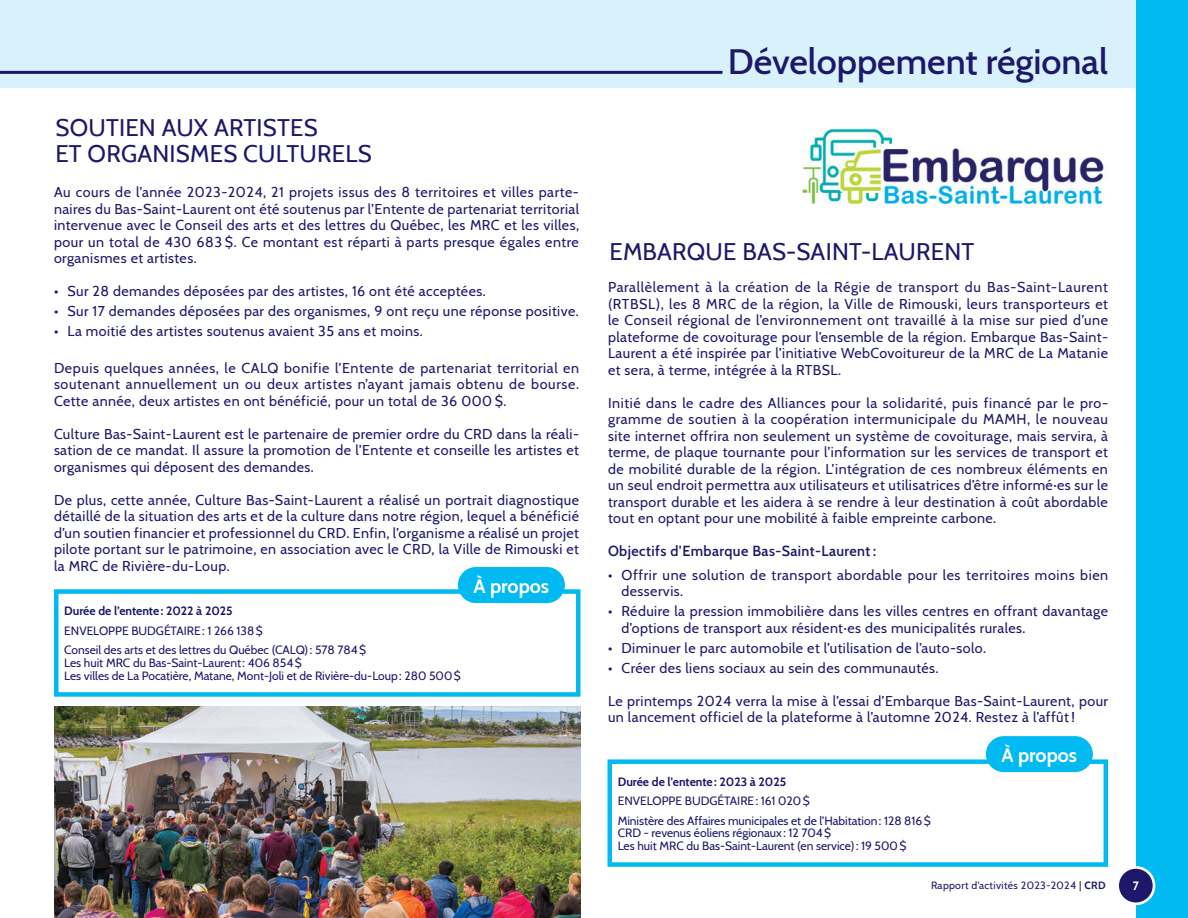
<style>
.page{position:relative;width:1188px;height:918px;background:#fff}
.page>*{position:absolute;margin:0;border:0;box-sizing:border-box;transform-origin:0 0}
.t1{font:500 36px "Cabin";color:#1d186a}
.t2{font:24px/25.5px "Cabin";letter-spacing:.01em;color:#1d186a}
.t3{font:700 19.5px "Cabin";color:#fff}
.t4{font:14.25px/16.5px "Cabin";letter-spacing:.03em;color:#1d186a;text-align:justify}
.t5{font:600 14.25px "Cabin";letter-spacing:.03em;color:#1d186a}
.t6{font:12px/19.5px "Cabin";color:#1d186a}
.t7{font:700 12px "Cabin";color:#1d186a}
.t8{font:700 12px "Cabin";color:#fff}
.t9{font:10.5px "Cabin";letter-spacing:.03em;color:#1d186a}
.s1{font-weight:700}
</style>
<div class="page">
<div style="left:0;top:0;width:1156px;height:87px;background:#d9f1fb"></div>
<hr style="left:0;top:71px;width:723px;height:3px;background:#1d186a">
<div style="left:1136px;top:0;width:52px;height:918px;background:#00baf1"></div>
<div style="left:1118px;top:867px;width:36px;height:37px;background:#1d186a;border-radius:50%"></div>
<div style="left:1116px;top:866px;width:39px;height:39px;border:3px solid #fff;border-radius:50%"></div>
<img style="left:802px;top:128px;width:302px;height:76px">
<div style="left:54px;top:589px;width:526px;height:108px;border:4px solid #00baf1"></div>
<div style="left:608px;top:759px;width:500px;height:108px;border:4px solid #00baf1"></div>
<div style="left:458px;top:567px;width:107px;height:36px;background:#00baf1;border-radius:18px"></div>
<div style="left:986px;top:736px;width:107px;height:36px;background:#00baf1;border-radius:18px"></div>
<img style="left:54px;top:706px;width:526px;height:212px">
<h2 class="t2" style="left:55px;top:114px;width:318px">SOUTIEN AUX ARTISTES<br>ET ORGANISMES CULTURELS</h2>
<p class="t4" style="left:54px;top:183px;width:527px">Au cours de l’année 2023-2024, 21 projets issus des 8 territoires et villes parte&shy;naires du Bas-Saint-Laurent ont été soutenus par l’Entente de partenariat territorial intervenue avec le Conseil des arts et des lettres du Québec, les MRC et les villes, pour un total de 430 683 $. Ce montant est réparti à parts presque égales entre organismes et artistes.</p>
<p class="t4" style="left:54px;top:282px;width:433px">• Sur 28 demandes déposées par des artistes, 16 ont été acceptées.</p>
<p class="t4" style="left:54px;top:302px;width:526px">• Sur 17 demandes déposées par des organismes, 9 ont reçu une réponse positive.</p>
<p class="t4" style="left:54px;top:322px;width:370px">• La moitié des artistes soutenus avaient 35 ans et moins.</p>
<p class="t4" style="left:54px;top:359px;width:527px">Depuis quelques années, le CALQ bonifie l’Entente de partenariat territorial en soutenant annuellement un ou deux artistes n’ayant jamais obtenu de bourse.<br>Cette année, deux artistes en ont bénéficié, pour un total de 36 000 $.</p>
<p class="t4" style="left:54px;top:425px;width:527px">Culture Bas-Saint-Laurent est le partenaire de premier ordre du CRD dans la réali&shy;sation de ce mandat. Il assure la promotion de l’Entente et conseille les artistes et organismes qui déposent des demandes.</p>
<p class="t4" style="left:54px;top:491px;width:527px">De plus, cette année, Culture Bas-Saint-Laurent a réalisé un portrait diagnostique détaillé de la situation des arts et de la culture dans notre région, lequel a bénéficié d’un soutien financier et professionnel du CRD. Enfin, l’organisme a réalisé un projet pilote portant sur le patrimoine, en association avec le CRD, la Ville de Rimouski et la MRC de Rivière-du-Loup.</p>
<h3 class="t3" style="left:474px;top:570px;width:77px">À propos</h3>
<p class="t7" style="left:64px;top:602px;width:170px">Durée de l’entente: 2022 à 2025</p>
<p class="t6" style="left:64px;top:620px;width:304px">ENVELOPPE BUDGÉTAIRE: 1 266 138$<br>Conseil des arts et des lettres du Québec (CALQ): 578 784$</p>
<p class="t6" style="left:64px;top:656px;width:398px;line-height:12.8px">Les huit MRC du Bas-Saint-Laurent: 406 854$<br>Les villes de La Pocatière, Matane, Mont-Joli et de Rivière-du-Loup: 280 500$</p>
<h1 class="t1" style="left:728px;top:33px;width:382px">Développement régional</h1>
<h2 class="t2" style="left:609px;top:237px;width:366px">EMBARQUE BAS-SAINT-LAURENT</h2>
<p class="t4" style="left:608px;top:278px;width:502px">Parallèlement à la création de la Régie de transport du Bas-Saint-Laurent (RTBSL), les 8 MRC de la région, la Ville de Rimouski, leurs transporteurs et le Conseil régional de l’environnement ont travaillé à la mise sur pied d’une plateforme de covoiturage pour l’ensemble de la région. Embarque Bas-Saint-Laurent a été inspirée par l’initiative WebCovoitureur de la MRC de La Matanie et sera, à terme, intégrée à la RTBSL.</p>
<p class="t4" style="left:608px;top:394px;width:502px">Initié dans le cadre des Alliances pour la solidarité, puis financé par le pro&shy;gramme de soutien à la coopération intermunicipale du MAMH, le nouveau site internet offrira non seulement un système de covoiturage, mais servira, à terme, de plaque tournante pour l’information sur les services de transport et de mobilité durable de la région. L’intégration de ces nombreux éléments en un seul endroit permettra aux utilisateurs et utilisatrices d’être informé·es sur le transport durable et les aidera à se rendre à leur destination à coût abordable tout en optant pour une mobilité à faible empreinte carbone.</p>
<p class="t5" style="left:608px;top:540px;width:270px">Objectifs d’Embarque Bas-Saint-Laurent :</p>
<p class="t4" style="left:622px;top:565px;width:488px;text-indent:-13px">• Offrir une solution de transport abordable pour les territoires moins bien desservis.</p>
<p class="t4" style="left:622px;top:602px;width:488px;text-indent:-13px">• Réduire la pression immobilière dans les villes centres en offrant davantage d’options de transport aux résident·es des municipalités rurales.</p>
<p class="t4" style="left:608px;top:638px;width:379px">• Diminuer le parc automobile et l’utilisation de l’auto-solo.</p>
<p class="t4" style="left:608px;top:658px;width:332px">• Créer des liens sociaux au sein des communautés.</p>
<p class="t4" style="left:608px;top:691px;width:502px">Le printemps 2024 verra la mise à l’essai d’Embarque Bas-Saint-Laurent, pour un lancement officiel de la plateforme à l’automne 2024. Restez à l’affût !</p>
<p class="t7" style="left:618px;top:772px;width:170px">Durée de l’entente: 2023 à 2025</p>
<p class="t6" style="left:618px;top:790px;width:315px">ENVELOPPE BUDGÉTAIRE: 161 020$<br>Ministère des Affaires municipales et de l’Habitation: 128 816$</p>
<p class="t6" style="left:618px;top:826px;width:290px;line-height:12.8px">CRD - revenus éoliens régionaux : 12 704$<br>Les huit MRC du Bas-Saint-Laurent (en service): 19 500$</p>
<h3 class="t3" style="left:1002px;top:740px;width:77px">À propos</h3>
<p class="t9" style="left:931px;top:877px;width:176px">Rapport d’activités 2023-2024 | <span class="s1">CRD</span></p>
<p class="t8" style="left:1133px;top:876px;width:8px">37</p>
</div>
